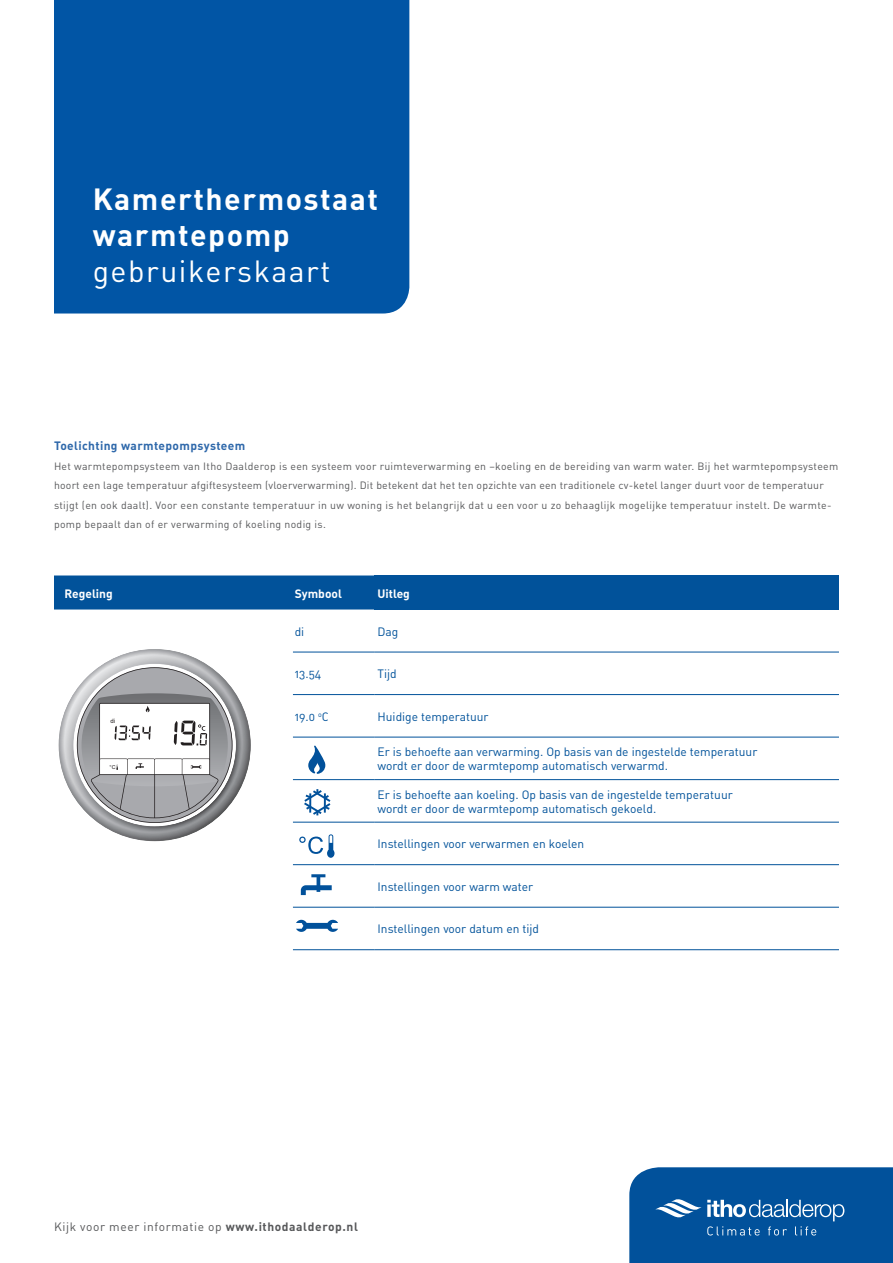
<style>
.page{position:relative;width:893px;height:1263px;background:#fff}
.page>*{position:absolute;margin:0;border:0;box-sizing:border-box;transform-origin:0 0}
.t1{font:30.3px/36px "DIN Bold Alternate";letter-spacing:.05em;color:#fff}
.t2{font:30.3px "DIN Regular Alternate";letter-spacing:.05em;color:#fff}
.t3{font:12px/14.4px "DIN Regular Alternate";color:#01529a}
.t4{font:12px "DIN Regular Alternate";letter-spacing:.05em;color:#57585a}
.t5{font:12px "DIN Bold Alternate";letter-spacing:.03em;color:#2e68aa}
.t6{font:12px "DIN Bold Alternate";color:#fff}
.t7{font:10.5px/19.5px "DIN Regular Alternate";letter-spacing:.03em;color:#57585a}
.t8{font:6px "Arial";color:#231f20}
.t9{font:5.4px "Arial";color:#231f20}
.s1{font-family:"DIN Bold Alternate"}
</style>
<div class="page">
<div style="left:54px;top:575px;width:321px;height:34px;background:#01529a"></div>
<div style="left:375px;top:575px;width:464px;height:34px;background:#01529a"></div>
<hr style="left:293px;top:652px;width:82px;height:1px;background:#01529a">
<hr style="left:375px;top:652px;width:464px;height:1px;background:#01529a">
<hr style="left:293px;top:694px;width:82px;height:1px;background:#01529a">
<hr style="left:375px;top:694px;width:464px;height:1px;background:#01529a">
<hr style="left:293px;top:737px;width:82px;height:1px;background:#01529a">
<hr style="left:375px;top:737px;width:464px;height:1px;background:#01529a">
<hr style="left:293px;top:779px;width:82px;height:1px;background:#01529a">
<hr style="left:375px;top:779px;width:464px;height:1px;background:#01529a">
<hr style="left:293px;top:822px;width:82px;height:1px;background:#01529a">
<hr style="left:375px;top:822px;width:464px;height:1px;background:#01529a">
<hr style="left:293px;top:864px;width:82px;height:1px;background:#01529a">
<hr style="left:375px;top:864px;width:464px;height:1px;background:#01529a">
<hr style="left:293px;top:907px;width:82px;height:1px;background:#01529a">
<hr style="left:375px;top:907px;width:464px;height:1px;background:#01529a">
<hr style="left:293px;top:949px;width:82px;height:1px;background:#01529a">
<hr style="left:375px;top:949px;width:464px;height:1px;background:#01529a">
<div style="left:54px;top:0;width:355px;height:313px;background:#0155a5"></div>
<svg style="left:629px;top:1167px;width:264px;height:96px"></svg>
<svg style="left:59px;top:649px;width:192px;height:192px"></svg>
<svg style="left:308px;top:746px;width:17px;height:28px"></svg>
<svg style="left:304px;top:789px;width:27px;height:27px"></svg>
<svg style="left:301px;top:874px;width:31px;height:21px"></svg>
<svg style="left:296px;top:920px;width:42px;height:12px"></svg>
<svg style="left:299px;top:834px;width:35px;height:24px"></svg>
<h1 class="t1" style="left:93px;top:180px;width:287px">Kamerthermostaat warmtepomp</h1>
<h1 class="t2" style="left:93px;top:252px;width:239px">gebruikerskaart</h1>
<p class="t5" style="left:54px;top:438px;width:193px">Toelichting warmtepompsysteem</p>
<p class="t7" style="left:54px;top:456px;width:786px">Het warmtepompsysteem van Itho Daalderop is een systeem voor ruimteverwarming en –koeling en de bereiding van warm water. Bij het warmtepompsysteem hoort een lage temperatuur afgiftesysteem (vloerverwarming). Dit betekent dat het ten opzichte van een traditionele cv-ketel langer duurt voor de temperatuur stijgt (en ook daalt). Voor een constante temperatuur in uw woning is het belangrijk dat u een voor u zo behaaglijk mogelijke temperatuur instelt. De warmte&shy;pomp bepaalt dan of er verwarming of koeling nodig is.</p>
<p class="t6" style="left:64px;top:585px;width:50px">Regeling</p>
<p class="t6" style="left:295px;top:585px;width:49px">Symbool</p>
<p class="t6" style="left:378px;top:585px;width:34px">Uitleg</p>
<p class="t3" style="left:295px;top:624px;width:11px">di</p>
<p class="t3" style="left:378px;top:624px;width:22px">Dag</p>
<p class="t3" style="left:295px;top:666px;width:28px">13.54</p>
<p class="t3" style="left:378px;top:666px;width:21px">Tijd</p>
<p class="t3" style="left:295px;top:709px;width:36px">19.0 <sup>o</sup>C</p>
<p class="t3" style="left:378px;top:709px;width:113px">Huidige temperatuur</p>
<p class="t3" style="left:378px;top:744px;width:381px">Er is behoefte aan verwarming. Op basis van de ingestelde temperatuur wordt er door de warmtepomp automatisch verwarmd.</p>
<p class="t3" style="left:378px;top:787px;width:357px">Er is behoefte aan koeling. Op basis van de ingestelde temperatuur wordt er door de warmtepomp automatisch gekoeld.</p>
<p class="t3" style="left:378px;top:836px;width:208px">Instellingen voor verwarmen en koelen</p>
<p class="t3" style="left:378px;top:879px;width:157px">Instellingen voor warm water</p>
<p class="t3" style="left:378px;top:921px;width:163px">Instellingen voor datum en tijd</p>
<p class="t8" style="left:110px;top:717px;width:6px">di</p>
<p class="t9" style="left:110px;top:763px;width:8px">°C</p>
<p class="t4" style="left:54px;top:1219px;width:305px">Kijk voor meer informatie op <span class="s1">www.ithodaalderop.nl</span></p>
</div>
